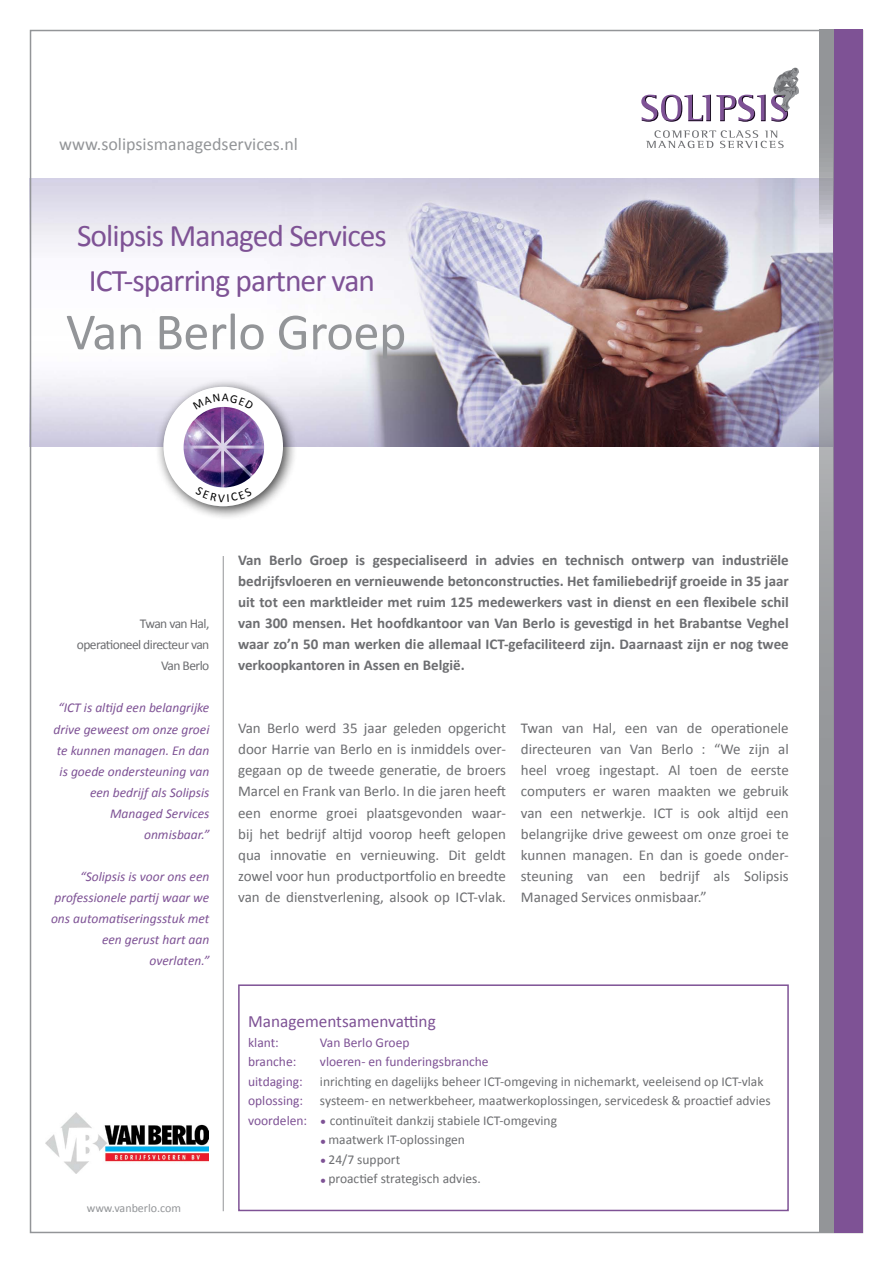
<style>
.page{position:relative;width:893px;height:1263px;background:#fff}
.page>*{position:absolute;margin:0;border:0;box-sizing:border-box;transform-origin:0 0}
.t1{font:52.5px "Calibri";letter-spacing:-.01em;color:#939598}
.t2{font:31.5px/45px "Calibri";letter-spacing:-.03em;color:#7e5295;text-align:center}
.t3{font:18px "Calibri";color:#939598}
.t4{font:17.25px "Calibri";color:#7e5295}
.t5{font:15px/21px "Calibri";color:#6d6e71;text-align:justify}
.t6{font:700 15px/21px "Calibri";color:#6d6e71;text-align:justify}
.t7{font:13.5px/19.5px "Calibri";color:#6d6e71}
.t8{font:italic 13.5px/21px "Calibri";color:#7e5295;text-align:right}
.t9{font:13.5px "Calibri";color:#7e5295}
.t10{font:13.5px/21px "Calibri";letter-spacing:-.04em;color:#6d6e71;text-align:right}
.t11{font:12px "Calibri";color:#939598}
.s1{color:#7e5295}
</style>
<div class="page">
<img style="left:33px;top:179px;width:786px;height:267px">
<div style="left:155px;top:378px;width:143px;height:143px;background:#000;opacity:.75"></div>
<svg style="left:641px;top:67px;width:158px;height:55px"></svg>
<svg style="left:646px;top:130px;width:138px;height:18px"></svg>
<div style="left:833px;top:30px;width:30px;height:1203px;background:#7e5295"></div>
<img style="left:45px;top:1112px;width:163px;height:62px">
<div style="left:238px;top:984px;width:551px;height:227px;border:2px solid #7e5295"></div>
<hr style="left:223px;top:556px;width:1px;height:655px;background:#939598">
<svg style="left:819px;top:30px;width:14px;height:1203px;background:#9a9ca1"></svg>
<svg style="left:163px;top:387px;width:120px;height:120px"></svg>
<p class="t3" style="left:59px;top:132px;width:240px">www.solipsismanagedservices.nl</p>
<h2 class="t2" style="left:77px;top:213px;width:311px">Solipsis Managed Services<br>ICT-sparring partner van</h2>
<h1 class="t1" style="left:66px;top:299px;width:342px">Van Berlo Groep</h1>
<p class="t10" style="left:77px;top:613px;width:134px">Twan van Hal, operationeel directeur van<br>Van Berlo</p>
<p class="t8" style="left:53px;top:697px;width:157px">“ICT is altijd een belangrijke drive geweest om onze groei te kunnen managen. En dan is goede ondersteuning van een bedrijf als Solipsis<br>Managed Services onmisbaar.”</p>
<p class="t8" style="left:51px;top:865px;width:160px">“Solipsis is voor ons een professionele partij waar we ons automatiseringsstuk met een gerust hart aan overlaten.”</p>
<p class="t11" style="left:87px;top:1200px;width:96px">www.vanberlo.com</p>
<p class="t6" style="left:238px;top:550px;width:552px">Van Berlo Groep is gespecialiseerd in advies en technisch ontwerp van industriële bedrijfsvloeren en vernieuwende betonconstructies. Het familiebedrijf groeide in 35 jaar uit tot een marktleider met ruim 125 medewerkers vast in dienst en een flexibele schil van 300 mensen. Het hoofdkantoor van Van Berlo is gevestigd in het Brabantse Veghel waar zo’n 50 man werken die allemaal ICT-gefaciliteerd zijn. Daarnaast zijn er nog twee verkoopkantoren in Assen en België.</p>
<p class="t5" style="left:238px;top:718px;width:269px">Van Berlo werd 35 jaar geleden opgericht door Harrie van Berlo en is inmiddels over&shy;gegaan op de tweede generatie, de broers Marcel en Frank van Berlo. In die jaren heeft een enorme groei plaatsgevonden waar&shy;bij het bedrijf altijd voorop heeft gelopen qua innovatie en vernieuwing. Dit geldt zowel voor hun productportfolio en breedte van de dienstverlening, alsook op ICT-vlak.</p>
<p class="t5" style="left:521px;top:718px;width:269px">Twan van Hal, een van de operationele directeuren van Van Berlo : “We zijn al heel vroeg ingestapt. Al toen de eerste computers er waren maakten we gebruik van een netwerkje. ICT is ook altijd een belangrijke drive geweest om onze groei te kunnen managen. En dan is goede onder&shy;steuning van een bedrijf als Solipsis Managed Services onmisbaar.”</p>
<p class="t4" style="left:248px;top:1011px;width:189px">Managementsamenvatting</p>
<p class="t9" style="left:248px;top:1034px;width:32px">klant:</p>
<p class="t9" style="left:320px;top:1034px;width:91px">Van Berlo Groep</p>
<p class="t9" style="left:248px;top:1053px;width:50px">branche:</p>
<p class="t9" style="left:320px;top:1053px;width:170px">vloeren- en funderingsbranche</p>
<p class="t9" style="left:248px;top:1073px;width:56px">uitdaging:</p>
<p class="t7" style="left:248px;top:1072px;width:524px;text-indent:72px">inrichting en dagelijks beheer ICT-omgeving in nichemarkt, veeleisend op ICT-vlak <span class="s1">oplossing:</span> systeem- en netwerkbeheer, maatwerkoplossingen, servicedesk &amp; proactief advies <span class="s1">voordelen: •</span> continuïteit dankzij stabiele ICT-omgeving</p>
<p class="t7" style="left:320px;top:1130px;width:147px"><span class="s1">•</span>maatwerk IT-oplossingen</p>
<p class="t7" style="left:320px;top:1150px;width:82px"><span class="s1">•</span> 24/7 support</p>
<p class="t7" style="left:320px;top:1169px;width:162px"><span class="s1">•</span> proactief strategisch advies.</p>
</div>
